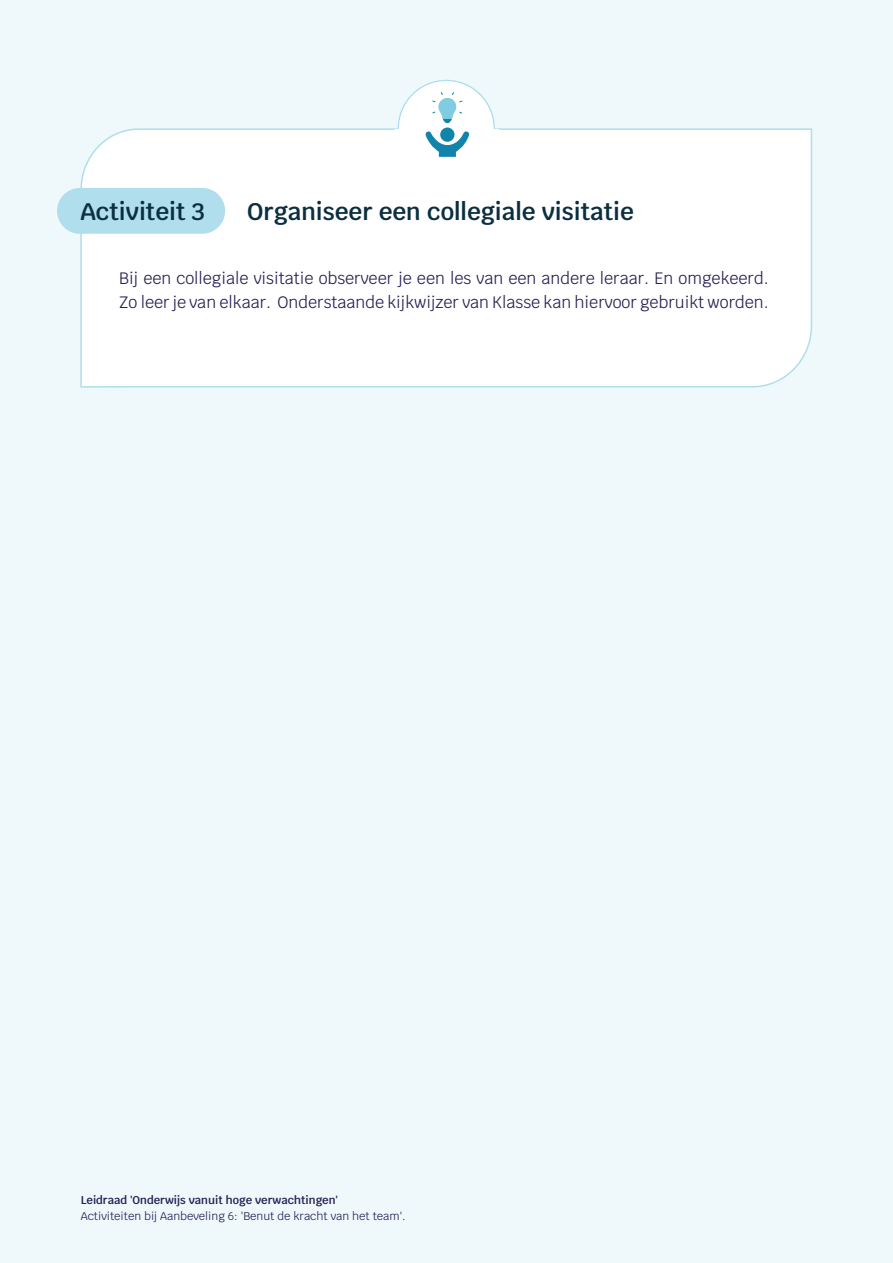
<style>
.page{position:relative;width:893px;height:1263px;background:#eff8fb}
.page>*{position:absolute;margin:0;border:0;box-sizing:border-box;transform-origin:0 0}
.t1{font:600 24px "Krub";color:#0b2f40}
.t2{font:16.5px/24px "Krub";color:#262052}
.t3{font:11.25px "Krub";color:#262052}
.t4{font:600 11.25px "Krub";color:#262052}
</style>
<div class="page">
<div style="left:80px;top:128px;width:733px;height:260px;background:#fff"></div>
<div style="left:57px;top:188px;width:168px;height:46px;background:#b0deec;border-radius:23px"></div>
<div style="left:399px;top:81px;width:94px;height:94px;background:#fff;border-radius:50%"></div>
<div style="left:395px;top:130px;width:104px;height:19px;background:#fff"></div>
<svg style="left:397px;top:79px;width:99px;height:78px"></svg>
<h1 class="t1" style="left:80px;top:197px;width:126px">Activiteit 3</h1>
<h1 class="t1" style="left:247px;top:197px;width:388px">Organiseer een collegiale visitatie</h1>
<p class="t2" style="left:119px;top:266px;width:651px">Bij een collegiale visitatie observeer je een les van een andere leraar. En omgekeerd.<br>Zo leer je van elkaar. Onderstaande kijkwijzer van Klasse kan hiervoor gebruikt worden.</p>
<p class="t4" style="left:81px;top:1193px;width:259px">Leidraad 'Onderwijs vanuit hoge verwachtingen'</p>
<p class="t3" style="left:81px;top:1207px;width:326px">Activiteiten bij Aanbeveling 6: 'Benut de kracht van het team'.</p>
</div>
